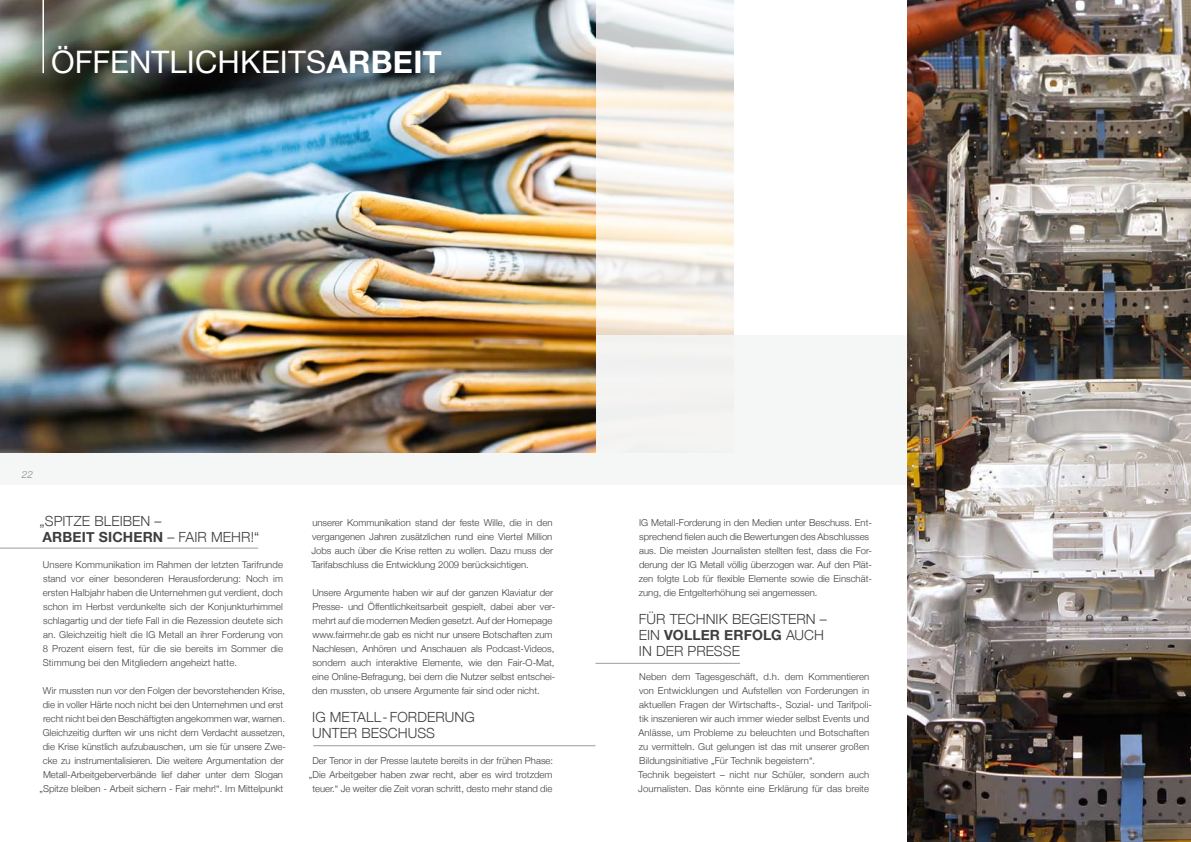
<style>
.page{position:relative;width:1191px;height:842px;background:#fff}
.page>*{position:absolute;margin:0;border:0;box-sizing:border-box;transform-origin:0 0}
.t1{font:31px "Helvetica Neue";letter-spacing:.005em;color:#fff}
.t2{font:300 14px/16px "Helvetica Neue";letter-spacing:.005em;color:#3e3e40}
.t3{font:italic 300 10px "Helvetica Neue";color:#87888a}
.t4{font:300 9.5px/14px "Helvetica Neue";color:#3e3e40}
.s1{font-weight:700}
</style>
<div class="page">
<img style="left:595px;top:0;width:138px;height:335px">
<div style="left:0;top:335px;width:992px;height:149px;background:#f4f5f5"></div>
<img style="left:0;top:0;width:595px;height:452px">
<hr style="left:42px;top:0;width:2px;height:73px;background:#fff">
<hr style="left:313px;top:745px;width:282px;height:1px;background:#9c9d9f">
<hr style="left:0;top:548px;width:258px;height:1px;background:#9c9d9f">
<img style="left:907px;top:0;width:284px;height:842px">
<hr style="left:595px;top:663px;width:145px;height:1px;background:#9c9d9f">
<h1 class="t1" style="left:51px;top:44px;width:392px">ÖFFENTLICHKEITS<span class="s1">ARBEIT</span></h1>
<p class="t3" style="left:22px;top:469px;width:13px">22</p>
<h2 class="t2" style="left:40px;top:512px;width:221px">„Spitze bleiben –<br><span class="s1">ARBEIT SICHERN</span> – Fair mehr!“</h2>
<p class="t4" style="left:43px;top:557px;width:242px;text-align:justify">Unsere Kommunikation im Rahmen der letzten Tarifrunde stand vor einer besonderen Herausforderung: Noch im ersten Halbjahr haben die Unternehmen gut verdient, doch schon im Herbst verdunkelte sich der Konjunkturhimmel schlagartig und der tiefe Fall in die Rezession deutete sich an. Gleichzeitig hielt die IG Metall an ihrer Forderung von 8 Prozent eisern fest, für die sie bereits im Sommer die Stimmung bei den Mitgliedern angeheizt hatte.</p>
<p class="t4" style="left:40px;top:683px;width:248px;text-align:center">Wir mussten nun vor den Folgen der bevorstehenden Krise, die in voller Härte noch nicht bei den Unternehmen und erst recht nicht bei den Beschäftigten angekommen war, warnen.<br>Gleichzeitig durften wir uns nicht dem Verdacht aussetzen, die Krise künstlich aufzubauschen, um sie für unsere Zwe&shy;cke zu instrumentalisieren. Die weitere Argumentation der Metall-Arbeitgeberverbände lief daher unter dem Slogan „Spitze bleiben - Arbeit sichern - Fair mehr!“. Im Mittelpunkt</p>
<p class="t4" style="left:311px;top:515px;width:243px;text-align:justify">unserer Kommunikation stand der feste Wille, die in den vergangenen Jahren zusätzlichen rund eine Viertel Million Jobs auch über die Krise retten zu wollen. Dazu muss der Tarifabschluss die Entwicklung 2009 berücksichtigen.</p>
<p class="t4" style="left:312px;top:585px;width:245px">Unsere Argumente haben wir auf der ganzen Klaviatur der Presse- und Öffentlichkeitsarbeit gespielt, dabei aber ver&shy;mehrt auf die modernen Medien gesetzt. Auf der Homepage www.fairmehr.de gab es nicht nur unsere Botschaften zum Nachlesen, Anhören und Anschauen als Podcast-Videos, sondern auch interaktive Elemente, wie den Fair-O-Mat, eine Online-Befragung, bei dem die Nutzer selbst entschei&shy;den mussten, ob unsere Argumente fair sind oder nicht.</p>
<h2 class="t2" style="left:312px;top:709px;width:164px">IG Metall- Forderung unter Beschuss</h2>
<p class="t4" style="left:309px;top:753px;width:246px;text-align:center">Der Tenor in der Presse lautete bereits in der frühen Phase: „Die Arbeitgeber haben zwar recht, aber es wird trotzdem teuer.“ Je weiter die Zeit voran schritt, desto mehr stand die</p>
<p class="t4" style="left:639px;top:515px;width:235px">IG Metall-Forderung in den Medien unter Beschuss. Ent&shy;sprechend fielen auch die Bewertungen des Abschlusses aus. Die meisten Journalisten stellten fest, dass die For&shy;derung der IG Metall völlig überzogen war. Auf den Plät&shy;zen folgte Lob für flexible Elemente sowie die Einschät&shy;zung, die Entgelterhöhung sei angemessen.</p>
<h2 class="t2" style="left:639px;top:611px;width:190px">Für Technik begeistern – ein <span class="s1">VOLLER ERFOLG</span> auch in der Presse</h2>
<p class="t4" style="left:638px;top:669px;width:235px">Neben dem Tagesgeschäft, d.h. dem Kommentieren von Entwicklungen und Aufstellen von Forderungen in aktuellen Fragen der Wirtschafts-, Sozial- und Tarifpoli&shy;tik inszenieren wir auch immer wieder selbst Events und Anlässe, um Probleme zu beleuchten und Botschaften zu vermitteln. Gut gelungen ist das mit unserer großen Bildungsinitiative „Für Technik begeistern“.<br>Technik begeistert – nicht nur Schüler, sondern auch Journalisten. Das könnte eine Erklärung für das breite</p>
</div>
